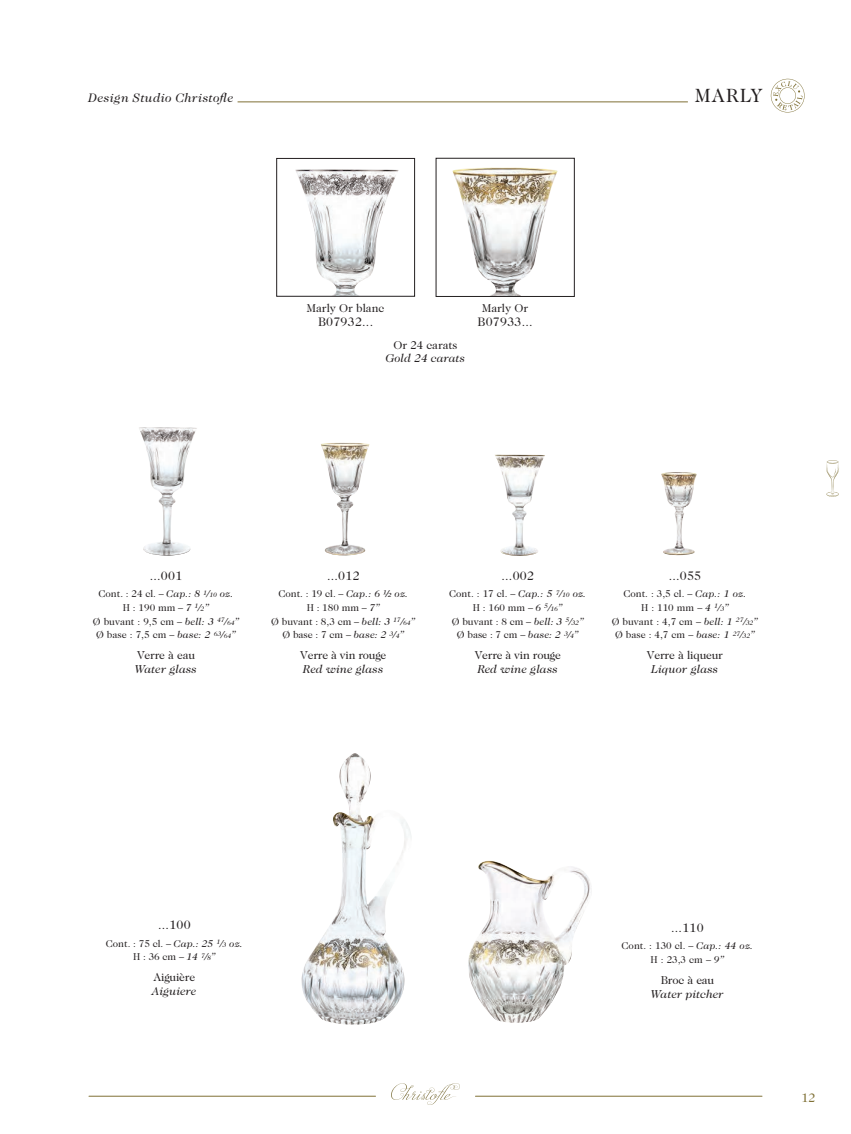
<style>
.page{position:relative;width:851px;height:1134px;background:#fff}
.page>*{position:absolute;margin:0;border:0;box-sizing:border-box;transform-origin:0 0}
.t1{font:19.38px "Caslon 224 Std";color:#231f20}
.t2{font:12.5px "Caslon 224 Std";letter-spacing:.02em;color:#231f20}
.t3{font:italic 12.5px "Caslon 224 Std";letter-spacing:.03em;color:#231f20}
.t4{font:12.5px "Caslon 224 Std";color:#7f7035}
.t5{font:11.5px "Caslon 224 Std";letter-spacing:-.015em;color:#231f20}
.t6{font:italic 11.5px "Caslon 224 Std";letter-spacing:.01em;color:#231f20}
.t7{font:10px/13.8px "Caslon 224 Std";color:#231f20;text-align:center}
.s1{font-style:italic}
.s2{font-style:italic;font-size:10.12px}
.s3{font-style:italic;font-size:6.5px}
</style>
<div class="page">
<svg style="left:391px;top:1083px;width:69px;height:22px"></svg>
<hr style="left:89px;top:1096px;width:286px;height:1px;background:#7f7035">
<hr style="left:475px;top:1096px;width:286px;height:1px;background:#7f7035">
<svg style="left:826px;top:460px;width:13px;height:37px"></svg>
<img style="left:452px;top:167px;width:106px;height:128px">
<div style="left:436px;top:158px;width:138px;height:139px;border:1px solid #231f20"></div>
<img style="left:295px;top:169px;width:104px;height:125px">
<div style="left:276px;top:158px;width:138px;height:138px;border:1px solid #231f20"></div>
<img style="left:139px;top:428px;width:58px;height:128px">
<img style="left:495px;top:455px;width:50px;height:101px">
<img style="left:321px;top:443px;width:49px;height:112px">
<img style="left:661px;top:472px;width:36px;height:83px">
<img style="left:468px;top:861px;width:123px;height:162px">
<img style="left:301px;top:753px;width:110px;height:272px">
<svg style="left:770px;top:79px;width:34px;height:34px"></svg>
<hr style="left:237px;top:102px;width:450px;height:1px;background:#7f7035">
<p class="t3" style="left:89px;top:91px;width:146px">Design Studio Christofle</p>
<h1 class="t1" style="left:695px;top:84px;width:69px">MARLY</h1>
<p class="t5" style="left:307px;top:301px;width:79px">Marly Or blanc</p>
<p class="t2" style="left:318px;top:314px;width:57px">B07932...</p>
<p class="t5" style="left:393px;top:338px;width:66px">Or 24 carats</p>
<p class="t6" style="left:385px;top:352px;width:81px">Gold 24 carats</p>
<p class="t5" style="left:482px;top:301px;width:48px">Marly Or</p>
<p class="t2" style="left:477px;top:314px;width:57px">B07933...</p>
<p class="t2" style="left:150px;top:568px;width:34px">...001</p>
<p class="t7" style="left:93px;top:587px;width:148px">Cont. : 24 cl. – <span class="s1">Cap.: 8</span> <sup>1</sup><span class="s2">/</span><span class="s3">10</span> <span class="s1">oz.<br></span>H : 190 mm – <span class="s1">7</span> <sup>1</sup><span class="s2">/</span><span class="s3">2</span><span class="s1">”<br></span>Ø buvant : 9,5 cm – <span class="s1">bell: 3</span> <sup>47</sup><span class="s2">/</span><span class="s3">64</span><span class="s1">”<br></span>Ø base : 7,5 cm – <span class="s1">base: 2</span> <sup>63</sup><span class="s2">/</span><span class="s3">64</span><span class="s1">”</span></p>
<p class="t5" style="left:137px;top:649px;width:60px">Verre à eau</p>
<p class="t6" style="left:135px;top:663px;width:63px">Water glass</p>
<p class="t2" style="left:327px;top:568px;width:34px">...012</p>
<p class="t7" style="left:271px;top:587px;width:145px">Cont. : 19 cl. – <span class="s1">Cap.: 6 ½ oz.<br></span>H : 180 mm – <span class="s1">7”<br></span>Ø buvant : 8,3 cm – <span class="s1">bell: 3</span> <sup>17</sup><span class="s2">/</span><span class="s3">64</span><span class="s1">”<br></span>Ø base : 7 cm – <span class="s1">base: 2</span> <sup>3</sup><span class="s2">/</span><span class="s3">4</span><span class="s1">”</span></p>
<p class="t5" style="left:300px;top:649px;width:88px">Verre à vin rouge</p>
<p class="t6" style="left:303px;top:663px;width:82px">Red wine glass</p>
<p class="t2" style="left:501px;top:568px;width:34px">...002</p>
<p class="t7" style="left:449px;top:587px;width:139px">Cont. : 17 cl. – <span class="s1">Cap.: 5</span> <sup>7</sup><span class="s2">/</span><span class="s3">10</span> <span class="s1">oz.<br></span>H : 160 mm – <span class="s1">6</span> <sup>5</sup><span class="s2">/</span><span class="s3">16</span><span class="s1">”<br></span>Ø buvant : 8 cm – <span class="s1">bell: 3</span> <sup>5</sup><span class="s2">/</span><span class="s3">32</span><span class="s1">”<br></span>Ø base : 7 cm – <span class="s1">base: 2</span> <sup>3</sup><span class="s2">/</span><span class="s3">4</span><span class="s1">”</span></p>
<p class="t5" style="left:474px;top:649px;width:88px">Verre à vin rouge</p>
<p class="t6" style="left:477px;top:663px;width:82px">Red wine glass</p>
<p class="t2" style="left:668px;top:568px;width:34px">...055</p>
<p class="t7" style="left:611px;top:587px;width:148px">Cont. : 3,5 cl. – <span class="s1">Cap.: 1 oz.<br></span>H : 110 mm – <span class="s1">4</span> <sup>1</sup><span class="s2">/</span><span class="s3">3</span><span class="s1">”<br></span>Ø buvant : 4,7 cm – <span class="s1">bell: 1</span> <sup>27</sup><span class="s2">/</span><span class="s3">32</span><span class="s1">”<br></span>Ø base : 4,7 cm – <span class="s1">base: 1</span> <sup>27</sup><span class="s2">/</span><span class="s3">32</span><span class="s1">”</span></p>
<p class="t5" style="left:646px;top:649px;width:77px">Verre à liqueur</p>
<p class="t6" style="left:651px;top:663px;width:68px">Liquor glass</p>
<p class="t2" style="left:158px;top:918px;width:34px">...100</p>
<p class="t7" style="left:106px;top:936px;width:139px">Cont. : 75 cl. – <span class="s1">Cap.: 25</span> <sup>1</sup><span class="s2">/</span><span class="s3">3</span> <span class="s1">oz.<br></span>H : 36 cm – <span class="s1">14</span> <sup>7</sup><span class="s2">/</span><span class="s3">8</span><span class="s1">”</span></p>
<p class="t5" style="left:154px;top:970px;width:43px">Aiguière</p>
<p class="t6" style="left:152px;top:984px;width:46px">Aiguiere</p>
<p class="t2" style="left:671px;top:921px;width:34px">...110</p>
<p class="t7" style="left:621px;top:939px;width:133px">Cont. : 130 cl. – <span class="s1">Cap.: 44 oz.<br></span>H : 23,3 cm – <span class="s1">9”</span></p>
<p class="t5" style="left:660px;top:973px;width:55px">Broc à eau</p>
<p class="t6" style="left:651px;top:987px;width:74px">Water pitcher</p>
<p class="t4" style="left:801px;top:1090px;width:15px">12</p>
</div>
